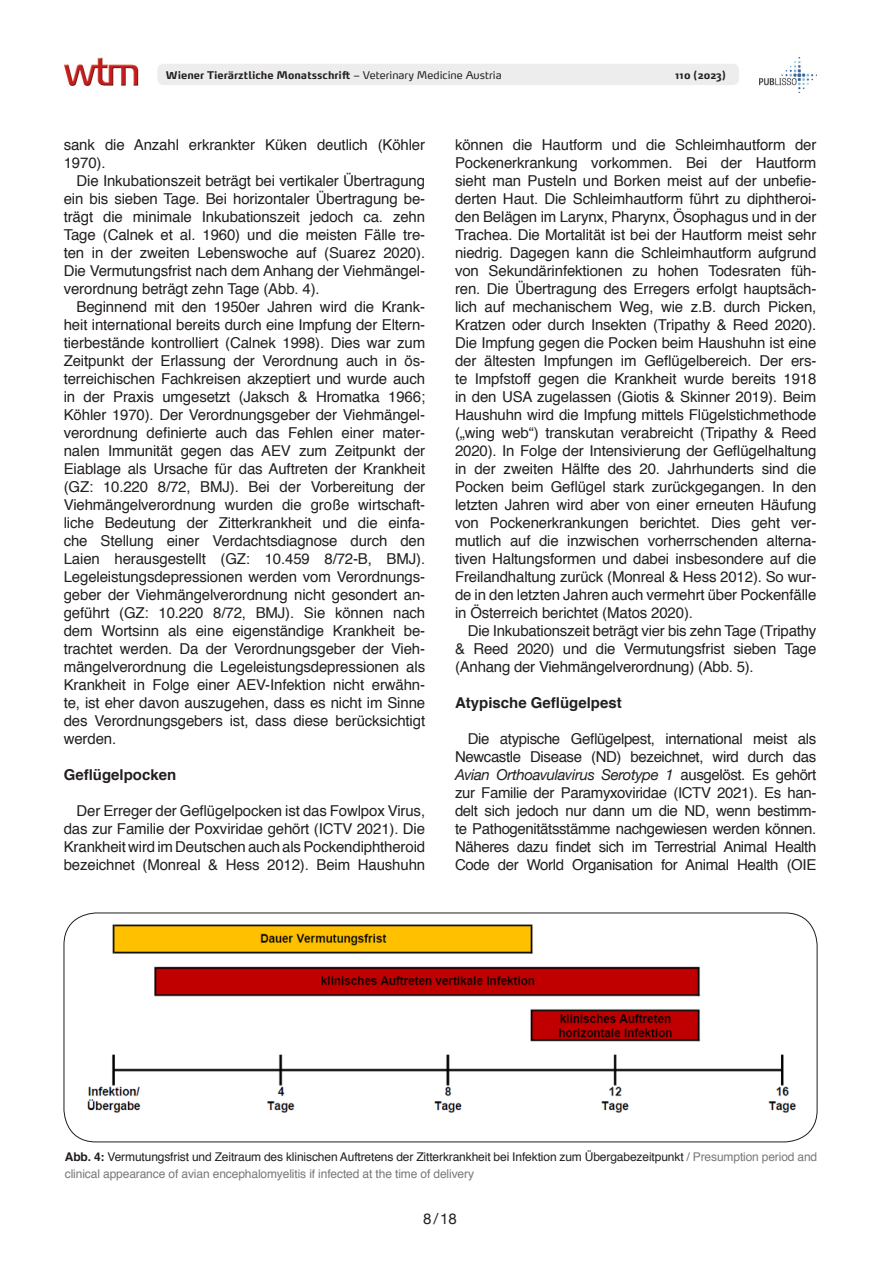
<style>
.page{position:relative;width:893px;height:1263px;background:#fff}
.page>*{position:absolute;margin:0;border:0;box-sizing:border-box;transform-origin:0 0}
.Text_Deutsch{font:15px/18px "Helvetica 2";letter-spacing:-.01em;color:#231f20;text-align:justify}
.Text_Deutsch-2{font:15px/18px "Helvetica";letter-spacing:-.01em;color:#231f20;text-align:justify}
.Subhead{font:15px "Helvetica Bold 2";color:#231f20}
.t1{font:15px "Helvetica Neue";color:#231f20}
.Tab____Abb{font:12px/16.5px "Helvetica 2";letter-spacing:-.01em;color:#231f20}
.t2{font:10.5px "Max OT Bold 3";color:#231f20}
.s1{font-family:"Max OT"}
.s2{font-family:"Helvetica"}
.s3{font-family:"Helvetica 2"}
.s4{font-family:"Helvetica Neue";font-style:italic}
.s5{font-family:"Helvetica";font-weight:700}
.s6{color:#76787b}
</style>
<div class="page">
<div style="left:157px;top:64px;width:582px;height:21px;background:#ededed;border-radius:6px"></div>
<img style="left:64px;top:57px;width:75px;height:29px">
<img style="left:759px;top:58px;width:57px;height:35px">
<img style="left:87px;top:924px;width:709px;height:189px">
<div style="left:64px;top:913px;width:753px;height:229px;border:1px solid #1d1e1f;border-radius:32px"></div>
<p class="t2" style="left:166px;top:68px;width:337px">Wiener Tierärztliche Monatsschrift <span class="s1">– Veterinary Medicine Austria</span></p>
<p class="t2" style="left:675px;top:68px;width:52px">110 (2023)</p>
<p class="Text_Deutsch" style="left:64px;top:136px;width:363px">sank die Anzahl erkrankter Küken deutlich (Köhler<br>1970).</p>
<p class="Text_Deutsch" style="left:64px;top:172px;width:363px;text-indent:13px">Die Inkubationszeit beträgt bei vertikaler Übertragung ein bis sieben Tage. Bei horizontaler Übertragung be&shy;trägt die minimale Inkubationszeit jedoch ca. zehn Tage (Calnek et al. 1960) und die meisten Fälle tre&shy;ten in der zweiten Lebenswoche auf (Suarez 2020).<br>Die Vermutungsfrist nach dem Anhang der Viehmängel&shy;verordnung beträgt zehn Tage (Abb. 4).</p>
<p class="Text_Deutsch" style="left:64px;top:298px;width:363px;text-indent:13px">Beginnend mit den 1950er Jahren wird die Krank&shy;heit international bereits durch eine Impfung der Eltern&shy;tierbestände kontrolliert (Calnek 1998). Dies war zum Zeitpunkt der Erlassung der Verordnung auch in ös&shy;terreichischen Fachkreisen akzeptiert und wurde auch <span class="s2">in der Praxis umgesetzt (Jaksch &amp; Hromatka 1966; </span>Köhler 1970). Der Verordnungsgeber der Viehmängel&shy;<span class="s2">verordnung definierte auch das Fehlen einer mater&shy;</span>nalen Immunität gegen das AEV zum Zeitpunkt der Eiablage als Ursache für das Auftreten der Krankheit (GZ: 10.220 8/72, BMJ). Bei der Vorbereitung der Viehmängelverordnung wurden die große wirtschaft&shy;liche Bedeutung der Zitterkrankheit und die einfa&shy;che Stellung einer Verdachtsdiagnose durch den Laien herausgestellt (GZ: 10.459 8/72-B, BMJ).<br>Legeleistungsdepressionen werden vom Verordnungs&shy;geber der Viehmängelverordnung nicht gesondert an&shy;geführt (GZ: 10.220 8/72, BMJ). Sie können nach dem Wortsinn als eine eigenständige Krankheit be&shy;trachtet werden. Da der Verordnungsgeber der Vieh&shy;mängelverordnung die Legeleistungsdepressionen als Krankheit in Folge einer AEV-Infektion nicht erwähn&shy;te, ist eher davon auszugehen, dass es nicht im Sinne des Verordnungsgebers ist, dass diese berücksichtigt werden.</p>
<p class="Subhead" style="left:64px;top:762px;width:114px">Geflügelpocken</p>
<p class="Text_Deutsch-2" style="left:64px;top:802px;width:363px;text-indent:13px">Der Erreger der Geflügelpocken ist das Fowlpox Virus, das zur Familie der Poxviridae gehört (ICTV 2021). Die <span class="s3">Krankheit wird im Deutschen auch als Pockendiphtheroid bezeichnet (Monreal &amp; Hess 2012). Beim Haushuhn</span></p>
<p class="Text_Deutsch" style="left:455px;top:136px;width:363px">können die Hautform und die Schleimhautform der Pockenerkrankung vorkommen. Bei der Hautform <span class="s2">sieht man Pusteln und Borken meist auf der unbefie&shy;</span>derten Haut. Die Schleimhautform führt zu diphtheroi&shy;<span class="s2">den Belägen im Larynx, Pharynx, Ösophagus und in der </span>Trachea. Die Mortalität ist bei der Hautform meist sehr niedrig. Dagegen kann die Schleimhautform aufgrund von Sekundärinfektionen zu hohen Todesraten füh&shy;ren. Die Übertragung des Erregers erfolgt hauptsäch&shy;lich auf mechanischem Weg, wie z.B. durch Picken, Kratzen oder durch Insekten (Tripathy &amp; Reed 2020).<br>Die Impfung gegen die Pocken beim Haushuhn ist eine <span class="s2">der ältesten Impfungen im Geflügelbereich. Der ers&shy;</span>te Impfstoff gegen die Krankheit wurde bereits 1918 in den USA zugelassen (Giotis &amp; Skinner 2019). Beim Haushuhn wird die Impfung mittels Flügelstichmethode <span class="s2">(„wing web“) transkutan verabreicht (Tripathy &amp; Reed 2020). In Folge der Intensivierung der Geflügelhaltung </span>in der zweiten Hälfte des 20. Jahrhunderts sind die <span class="s2">Pocken beim Geflügel stark zurückgegangen. In den </span>letzten Jahren wird aber von einer erneuten Häufung von Pockenerkrankungen berichtet. Dies geht ver&shy;mutlich auf die inzwischen vorherrschenden alterna&shy;tiven Haltungsformen und dabei insbesondere auf die Freilandhaltung zurück (Monreal &amp; Hess 2012). So wur&shy;de in den letzten Jahren auch vermehrt über Pockenfälle in Österreich berichtet (Matos 2020).</p>
<p class="Text_Deutsch" style="left:455px;top:622px;width:363px;text-indent:13px">Die Inkubationszeit beträgt vier bis zehn Tage (Tripathy &amp; Reed 2020) und die Vermutungsfrist sieben Tage (Anhang der Viehmängelverordnung) (Abb. 5).</p>
<p class="Subhead" style="left:455px;top:690px;width:168px">Atypische Geflügelpest</p>
<p class="Text_Deutsch" style="left:455px;top:730px;width:363px;text-indent:13px"><span class="s2">Die atypische Geflügelpest, international meist als </span>Newcastle Disease (ND) bezeichnet, wird durch das <span class="s4">Avian Orthoavulavirus Serotype 1</span> ausgelöst. Es gehört <span class="s2">zur Familie der Paramyxoviridae (ICTV 2021). Es han&shy;</span>delt sich jedoch nur dann um die ND, wenn bestimm&shy;te Pathogenitätsstämme nachgewiesen werden können.<br><span class="s2">Näheres dazu findet sich im Terrestrial Animal Health </span>Code der World Organisation for Animal Health (OIE</p>
<p class="Tab____Abb" style="left:65px;top:1149px;width:754px"><span class="s5">Abb. 4:</span> Vermutungsfrist und Zeitraum des klinischen Auftretens der Zitterkrankheit bei Infektion zum Übergabezeitpunkt <span class="s6">/ Presumption period and clinical appearance of avian encephalomyelitis if infected at the time of delivery</span></p>
<p class="t1" style="left:423px;top:1207px;width:35px">8/18</p>
</div>
